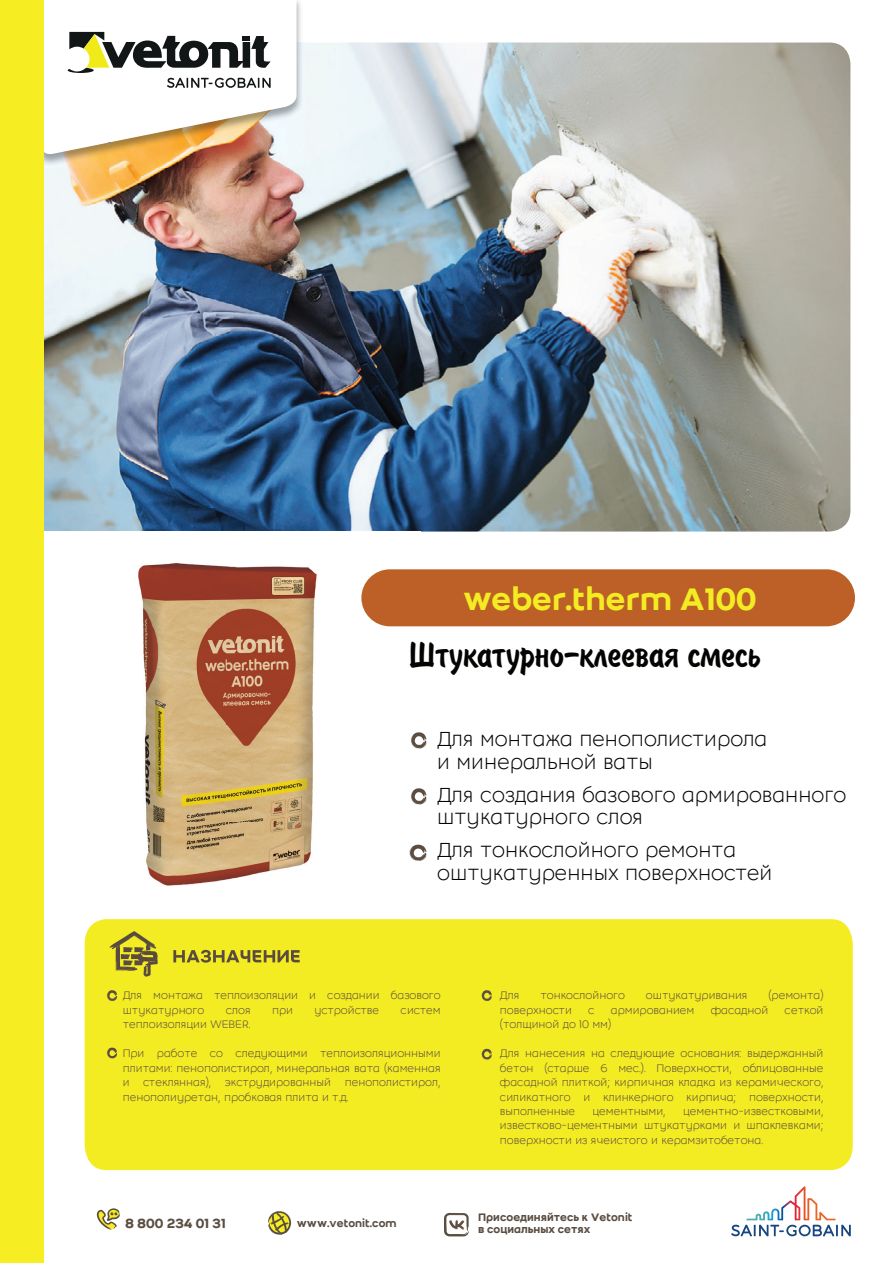
<style>
.page{position:relative;width:893px;height:1263px;background:#fff}
.page>*{position:absolute;margin:0;border:0;box-sizing:border-box;transform-origin:0 0}
.t1{font:37.5px "SPSL Brush";color:#040503}
.t2{font:500 34.5px "Weber";color:#f4ec23}
.t3{font:300 22.5px/22.5px "Weber";color:#040504}
.t4{font:500 14.7px "Weber";color:#5a4d41}
.t5{font:300 12px/14.4px "Weber";color:#594c3f;text-align:justify}
.t6{font:500 12px/12px "Weber";color:#5a4d41}
</style>
<div class="page">
<img style="left:44px;top:43px;width:806px;height:488px">
<img style="left:138px;top:562px;width:283px;height:324px">
<div style="left:361px;top:569px;width:494px;height:57px;background:#bc6028;border-radius:28px"></div>
<svg style="left:410px;top:732px;width:16px;height:17px"></svg>
<svg style="left:410px;top:788px;width:16px;height:17px"></svg>
<svg style="left:409px;top:844px;width:17px;height:17px"></svg>
<div style="left:85px;top:919px;width:768px;height:251px;background:#f4ec23"></div>
<svg style="left:173px;top:950px;width:127px;height:13px;background:#a99e30"></svg>
<svg style="left:110px;top:931px;width:48px;height:45px;background:#b5ab2e"></svg>
<svg style="left:107px;top:990px;width:10px;height:11px"></svg>
<svg style="left:107px;top:1047px;width:10px;height:11px"></svg>
<svg style="left:481px;top:990px;width:11px;height:11px"></svg>
<svg style="left:481px;top:1048px;width:11px;height:12px"></svg>
<svg style="left:731px;top:1186px;width:120px;height:50px"></svg>
<svg style="left:97px;top:1208px;width:23px;height:21px"></svg>
<svg style="left:268px;top:1211px;width:23px;height:23px"></svg>
<svg style="left:444px;top:1213px;width:25px;height:23px"></svg>
<img style="left:44px;top:43px;width:261px;height:125px">
<svg style="left:44px;top:2px;width:253px;height:154px"></svg>
<div style="left:0;top:0;width:44px;height:1263px;background:#f6ed23"></div>
<h2 class="t2" style="left:463px;top:578px;width:295px">weber.therm A100</h2>
<h1 class="t1" style="left:410px;top:636px;width:353px">Штукатурно-клеевая смесь</h1>
<h3 class="t3" style="left:437px;top:728px;width:332px">Для монтажа пенополистирола и минеральной ваты</h3>
<h3 class="t3" style="left:437px;top:783px;width:411px">Для создания базового армированного штукатурного слоя</h3>
<h3 class="t3" style="left:437px;top:839px;width:337px">Для тонкослойного ремонта оштукатуренных поверхностей</h3>
<p class="t5" style="left:123px;top:988px;width:319px">Для монтажа теплоизоляции и создании базового штукатурного</p>
<p class="t5" style="left:226px;top:1002px;width:26px">слоя</p>
<p class="t5" style="left:272px;top:1002px;width:22px">при</p>
<p class="t5" style="left:314px;top:1002px;width:66px">устройстве</p>
<p class="t5" style="left:401px;top:1002px;width:42px">систем</p>
<p class="t5" style="left:123px;top:1017px;width:129px">теплоизоляции WEBER.</p>
<p class="t5" style="left:123px;top:1046px;width:319px">При работе со следующими теплоизоляционными плитами: пенополистирол, минеральная вата (каменная и стеклянная), экструдированный пенополистирол, пенополиуретан, пробковая плита и т.д.</p>
<p class="t5" style="left:500px;top:988px;width:21px">Для</p>
<p class="t5" style="left:540px;top:988px;width:86px">тонкослойного</p>
<p class="t5" style="left:646px;top:988px;width:103px">оштукатуривания</p>
<p class="t5" style="left:768px;top:988px;width:57px">(ремонта)</p>
<p class="t5" style="left:500px;top:1002px;width:73px">поверхности</p>
<p class="t5" style="left:588px;top:1002px;width:8px">с</p>
<p class="t5" style="left:611px;top:1002px;width:85px">армированием</p>
<p class="t5" style="left:711px;top:1002px;width:59px">фасадной</p>
<p class="t5" style="left:785px;top:1002px;width:40px">сеткой</p>
<p class="t5" style="left:500px;top:1017px;width:113px">(толщиной до 10 мм)</p>
<p class="t5" style="left:500px;top:1046px;width:325px">Для нанесения на следующие основания: выдержанный бетон (старше 6 мес.). Поверхности, облицованные фасадной плиткой; кирпичная кладка из керамического, силикатного и клинкерного кирпича; поверхности, выполненные</p>
<p class="t5" style="left:500px;top:1104px;width:325px;text-indent:183px">цементно-известковыми, известково-цементными штукатурками и шпаклевками; поверхности из ячеистого и керамзитобетона.</p>
<p class="t5" style="left:593px;top:1104px;width:75px">цементными,</p>
<p class="t4" style="left:125px;top:1214px;width:102px">8 800 234 01 31</p>
<p class="t6" style="left:297px;top:1217px;width:101px">www.vetonit.com</p>
<p class="t6" style="left:478px;top:1210px;width:156px">Присоединяйтесь к Vetonit в социальных сетях</p>
</div>
